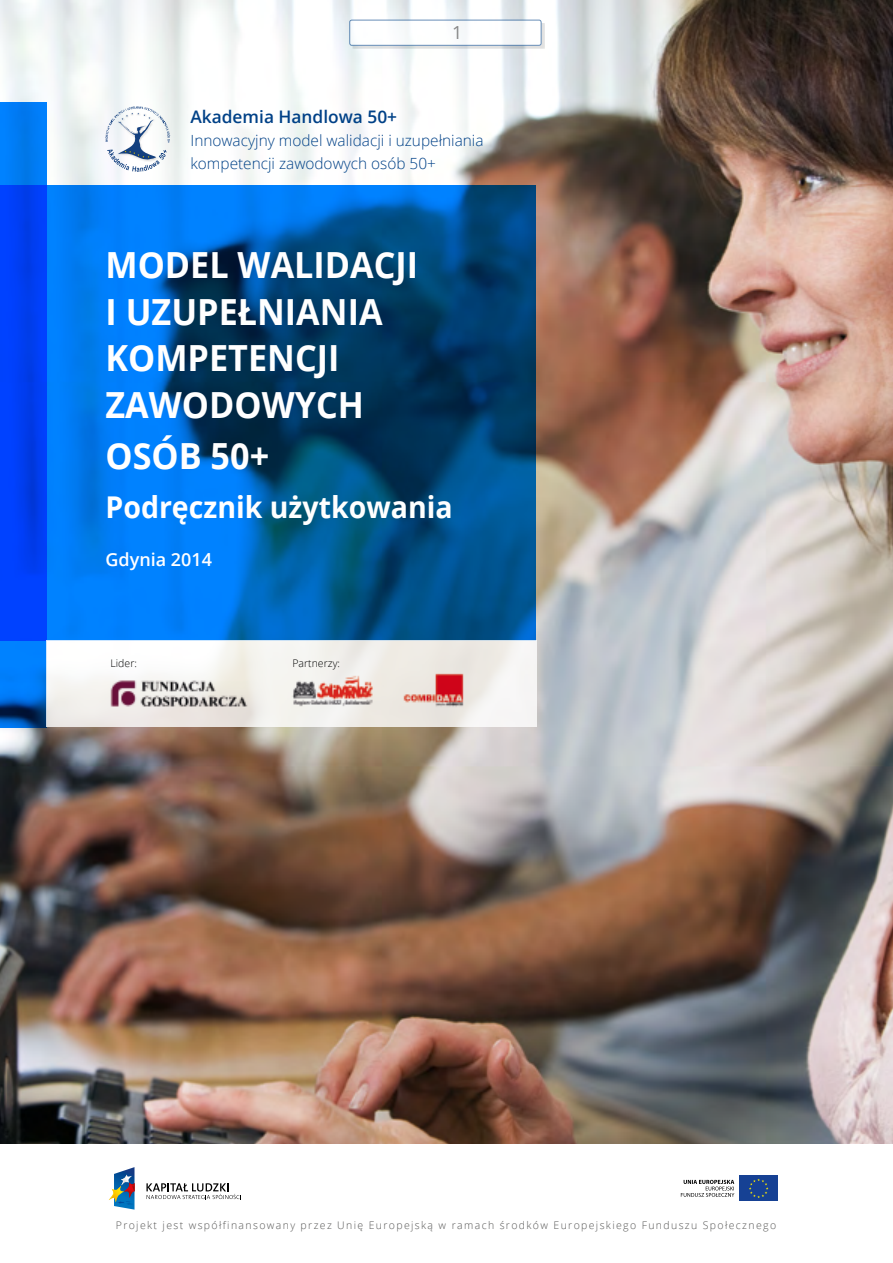
<style>
.page{position:relative;width:893px;height:1263px;background:#fff}
.page>*{position:absolute;margin:0;border:0;box-sizing:border-box;transform-origin:0 0}
.t1{font:700 36px/46.5px "Open Sans";color:#fff;scale:.95 1}
.t2{font:700 30px "Open Sans";color:#fff;scale:.95 1}
.t3{font:600 18px "Open Sans";color:#fff}
.t4{font:18px "Open Sans";color:#878787}
.t5{font:600 17.25px "Open Sans";color:#004187}
.t6{font:300 15.45px/23.1px "Open Sans";color:#004187}
.t7{font:300 10.5px "Open Sans";letter-spacing:.13em;color:#575756}
.t8{font:300 10.5px "Open Sans";color:#000}
</style>
<div class="page">
<img style="left:0;top:0;width:893px;height:1144px">
<svg style="left:47px;top:185px;width:489px;height:455px;background:#0059a5"></svg>
<svg style="left:0;top:102px;width:47px;height:625px;background:#004df1"></svg>
<svg style="left:46px;top:640px;width:490px;height:87px;fill:#f3f2ee"></svg>
<svg style="left:105px;top:106px;width:65px;height:66px"></svg>
<img style="left:289px;top:674px;width:88px;height:35px">
<img style="left:102px;top:676px;width:154px;height:34px">
<img style="left:402px;top:672px;width:63px;height:37px">
<div style="left:739px;top:1175px;width:39px;height:26px;background:#164194"></div>
<svg style="left:749px;top:1179px;width:19px;height:19px"></svg>
<svg style="left:681px;top:1180px;width:53px;height:17px"></svg>
<svg style="left:146px;top:1183px;width:95px;height:16px"></svg>
<svg style="left:109px;top:1167px;width:26px;height:42px"></svg>
<div style="left:353px;top:23px;width:192px;height:25px;background:#000;opacity:.2"></div>
<div style="left:350px;top:20px;width:191px;height:25px;background:#fff;border-radius:2px"></div>
<div style="left:350px;top:20px;width:191px;height:25px;border:1px solid #004187;border-radius:2px"></div>
<h3 class="t4" style="left:452px;top:20px;width:12px">1</h3>
<h3 class="t5" style="left:190px;top:104px;width:208px">Akademia Handlowa 50+</h3>
<h3 class="t6" style="left:190px;top:128px;width:295px">Innowacyjny model walidacji i uzupełniania kompetencji zawodowych osób 50+</h3>
<h1 class="t1" style="left:105px;top:241px;width:331px">MODEL WALIDACJI<br>I UZUPEŁNIANIA<br>KOMPETENCJI<br>ZAWODOWYCH</h1>
<h1 class="t1" style="left:105px;top:431px;width:174px">OSÓB 50+</h1>
<h2 class="t2" style="left:105px;top:486px;width:367px">Podręcznik użytkowania</h2>
<h3 class="t3" style="left:105px;top:547px;width:108px">Gdynia 2014</h3>
<p class="t8" style="left:111px;top:656px;width:28px">Lider:</p>
<p class="t8" style="left:292px;top:656px;width:49px">Partnerzy:</p>
<p class="t7" style="left:116px;top:1217px;width:662px">Projekt jest współfinansowany przez Unię Europejską w ramach środków Europejskiego Funduszu Społecznego</p>
</div>
